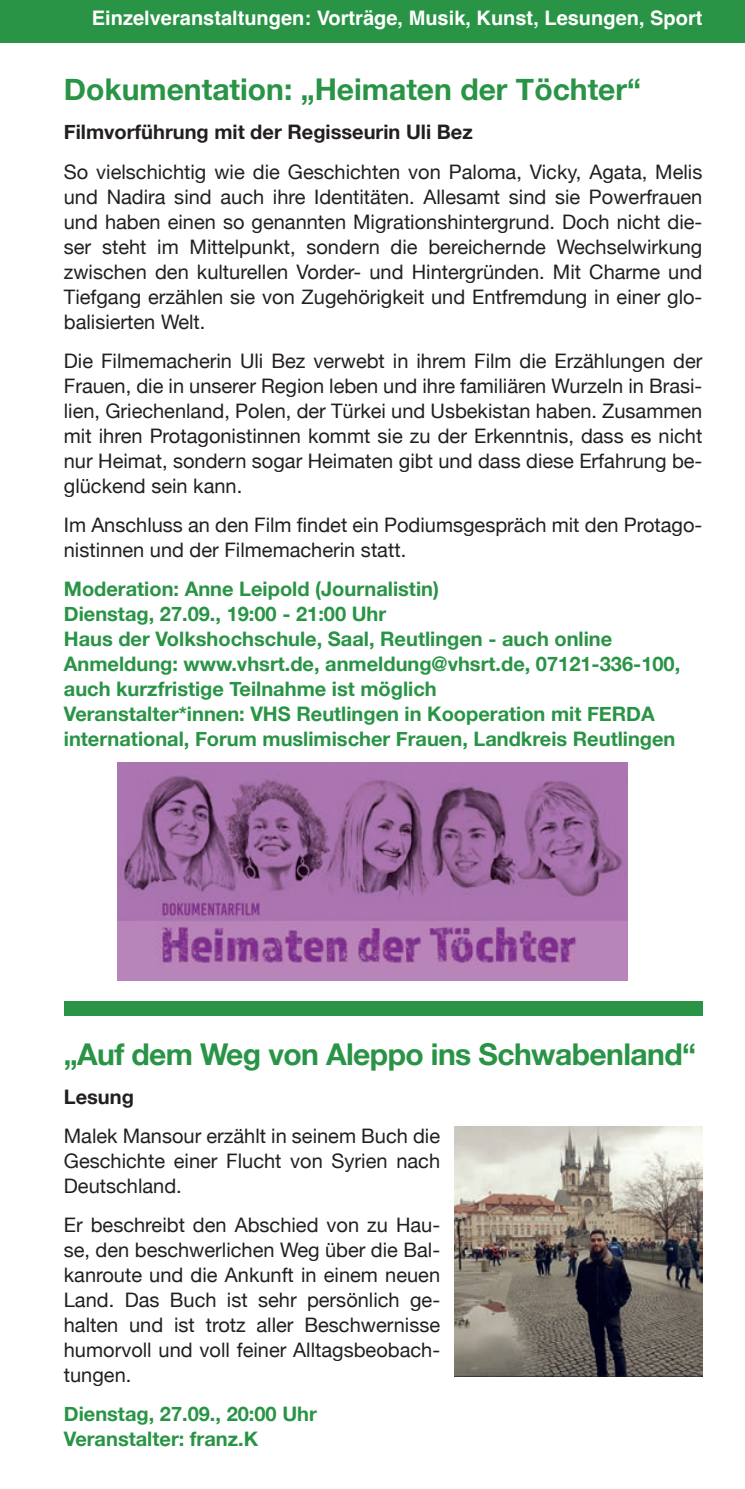
<style>
.page{position:relative;width:745px;height:1489px;background:#fff}
.page>*{position:absolute;margin:0;border:0;box-sizing:border-box;transform-origin:0 0}
.t1{font:700 30px "Helvetica Neue";letter-spacing:-.02em;color:#299445}
.t2{font:700 30px "Helvetica Neue";color:#299445}
.t3{font:20px/25px "Helvetica Neue";color:#231f20;text-align:justify}
.t4{font:700 20px/25px "Helvetica Neue";color:#299445}
.t5{font:700 20px "Helvetica";color:#fff}
.t6{font:700 20px "Helvetica Neue";color:#231f20}
</style>
<div class="page">
<div style="left:0;top:0;width:744px;height:43px;background:#299445"></div>
<img style="left:117px;top:762px;width:510px;height:218px">
<div style="left:64px;top:1000px;width:638px;height:15px;background:#299445"></div>
<img style="left:454px;top:1126px;width:248px;height:249px">
<p class="t5" style="left:92px;top:6px;width:611px">Einzelveranstaltungen: Vorträge, Musik, Kunst, Lesungen, Sport</p>
<h1 class="t2" style="left:64px;top:66px;width:578px">Dokumentation: „Heimaten der Töchter“</h1>
<p class="t6" style="left:64px;top:116px;width:410px">Filmvorführung mit der Regisseurin Uli Bez</p>
<p class="t3" style="left:64px;top:160px;width:639px">So vielschichtig wie die Geschichten von Paloma, Vicky, Agata, Melis und Nadira sind auch ihre Identitäten. Allesamt sind sie Powerfrauen und haben einen so genannten Migrationshintergrund. Doch nicht die&shy;ser steht im Mittelpunkt, sondern die bereichernde Wechselwirkung zwischen den kulturellen Vorder- und Hintergründen. Mit Charme und Tiefgang erzählen sie von Zugehörigkeit und Entfremdung in einer glo&shy;balisierten Welt.</p>
<p class="t3" style="left:64px;top:349px;width:639px">Die Filmemacherin Uli Bez verwebt in ihrem Film die Erzählungen der Frauen, die in unserer Region leben und ihre familiären Wurzeln in Brasi&shy;lien, Griechenland, Polen, der Türkei und Usbekistan haben. Zusammen mit ihren Protagonistinnen kommt sie zu der Erkenntnis, dass es nicht nur Heimat, sondern sogar Heimaten gibt und dass diese Erfahrung be&shy;glückend sein kann.</p>
<p class="t3" style="left:64px;top:513px;width:639px">Im Anschluss an den Film findet ein Podiumsgespräch mit den Protago&shy;nistinnen und der Filmemacherin statt.</p>
<p class="t4" style="left:64px;top:577px;width:617px">Moderation: Anne Leipold (Journalistin)<br>Dienstag, 27.09., 19:00 - 21:00 Uhr<br>Haus der Volkshochschule, Saal, Reutlingen - auch online Anmeldung: www.vhsrt.de, anmeldung@vhsrt.de, 07121-336-100, auch kurzfristige Teilnahme ist möglich<br>Veranstalter*innen: VHS Reutlingen in Kooperation mit FERDA international, Forum muslimischer Frauen, Landkreis Reutlingen</p>
<h1 class="t1" style="left:64px;top:1030px;width:633px">„Auf dem Weg von Aleppo ins Schwabenland“</h1>
<p class="t6" style="left:64px;top:1080px;width:72px">Lesung</p>
<p class="t3" style="left:64px;top:1124px;width:377px">Malek Mansour erzählt in seinem Buch die Geschichte einer Flucht von Syrien nach Deutschland.</p>
<p class="t3" style="left:64px;top:1213px;width:377px">Er beschreibt den Abschied von zu Hau&shy;se, den beschwerlichen Weg über die Bal&shy;kanroute und die Ankunft in einem neuen Land. Das Buch ist sehr persönlich ge&shy;halten und ist trotz aller Beschwernisse humorvoll und voll feiner Alltagsbeobach&shy;tungen.</p>
<p class="t4" style="left:64px;top:1402px;width:254px">Dienstag, 27.09., 20:00 Uhr<br>Veranstalter: franz.K</p>
</div>
